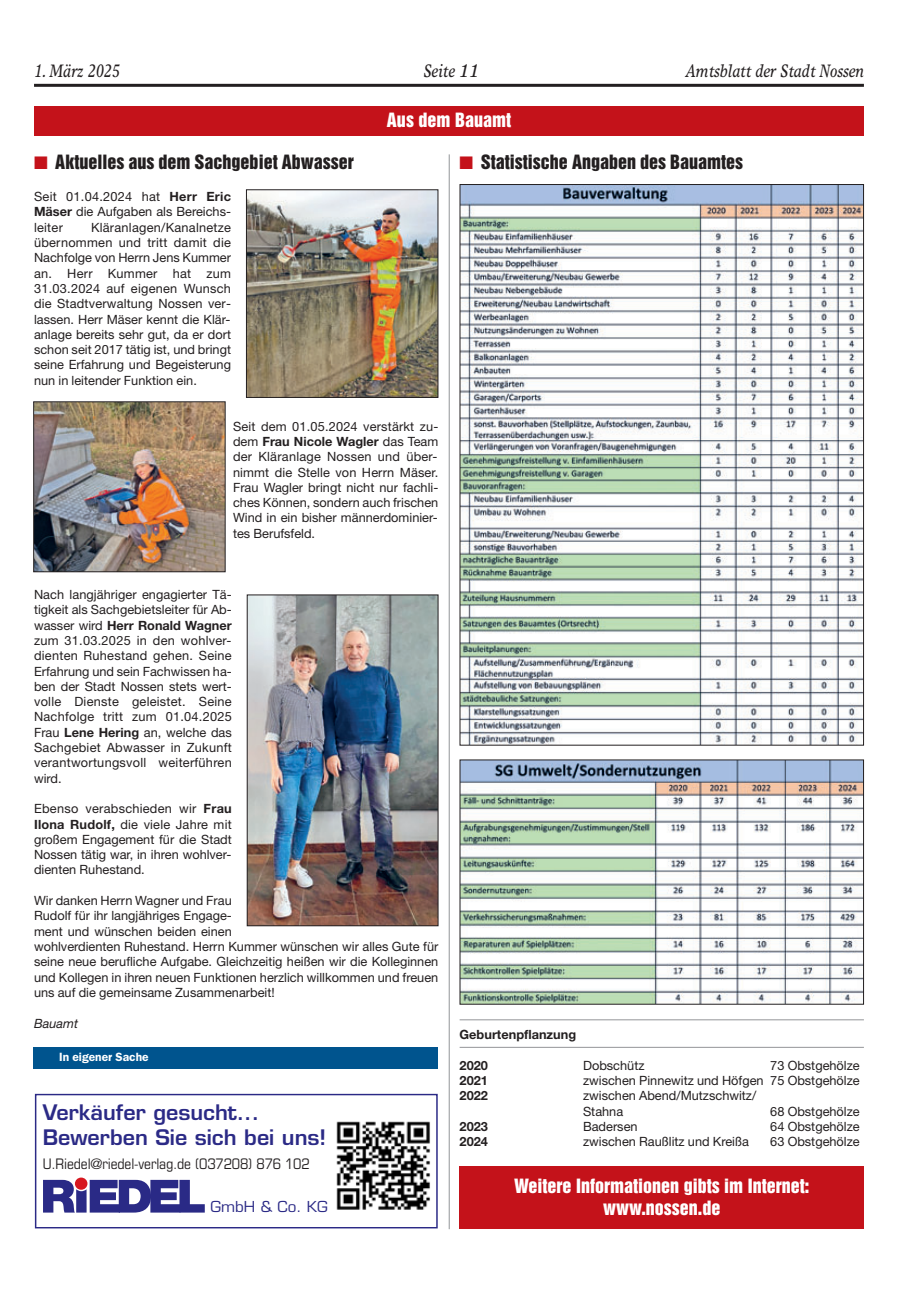
<style>
.page{position:relative;width:915px;height:1293px;background:#fff}
.page>*{position:absolute;margin:0;border:0;box-sizing:border-box;transform-origin:0 0}
.t1{font:600 20.85px/25px "Eurostile";color:#2b2a86}
.t2{font:18px "Helvetica Inserat";color:#231f20}
.t3{font:18px/21.6px "Helvetica Inserat";color:#fff;text-align:center}
.t4{font:italic 18px "Times Europa";color:#231f20;scale:.8 1}
.t5{font:14.7px "Eurostile";color:#2b2a86}
.t6{font:condensed 14.55px "Eurostile";letter-spacing:-.01em;color:#231f20}
.t7{font:12.75px/15.3px "Helvetica Neue";color:#231f20;text-align:justify}
.t8{font:700 12.75px "Helvetica Neue";color:#231f20}
.t9{font:italic 12.75px "Helvetica Neue";color:#231f20}
.t10{font:600 12px "Franklin Gothic";color:#fff}
.s1{color:#c4121a}
.s2{font-weight:700}
</style>
<div class="page">
<hr style="left:34px;top:84px;width:829px;height:3px;background:#231f20">
<div style="left:34px;top:106px;width:829px;height:30px;background:#c4121a"></div>
<img style="left:248px;top:191px;width:188px;height:205px">
<div style="left:246px;top:189px;width:192px;height:209px;border:1px solid #231f20"></div>
<img style="left:249px;top:596px;width:187px;height:328px">
<div style="left:247px;top:594px;width:191px;height:332px;border:1px solid #231f20"></div>
<img style="left:35px;top:403px;width:188px;height:167px">
<div style="left:33px;top:401px;width:192px;height:171px;border:1px solid #231f20"></div>
<img style="left:461px;top:186px;width:400px;height:557px">
<img style="left:461px;top:761px;width:400px;height:241px">
<hr style="left:459px;top:1047px;width:404px;height:1px;background:#939598">
<hr style="left:459px;top:1019px;width:404px;height:1px;background:#939598">
<div style="left:33px;top:1047px;width:404px;height:21px;background:#00548e"></div>
<div style="left:35px;top:1094px;width:402px;height:134px;border:1px solid #2b2a86"></div>
<svg style="left:75px;top:1177px;width:12px;height:12px"></svg>
<svg style="left:43px;top:1180px;width:162px;height:32px"></svg>
<img style="left:336px;top:1121px;width:94px;height:89px">
<div style="left:459px;top:1166px;width:404px;height:63px;background:#c4121a"></div>
<hr style="left:448px;top:154px;width:1px;height:1075px;background:#939598">
<h2 class="t4" style="left:34px;top:64px;width:109px">1. März 2025</h2>
<h2 class="t4" style="left:423px;top:64px;width:71px">Seite 11</h2>
<h2 class="t4" style="left:685px;top:64px;width:224px">Amtsblatt der Stadt Nossen</h2>
<h2 class="t2" style="left:34px;top:154px;width:321px"><span class="s1">■</span> Aktuelles aus dem Sachgebiet Abwasser</h2>
<p class="t7" style="left:34px;top:190px;width:198px">Seit 01.04.2024 hat <span class="s2">Herr Eric Mäser</span> die Aufgaben als Bereichs&shy;leiter</p>
<p class="t7" style="left:34px;top:221px;width:198px;text-indent:57px">Kläranlagen/Kanalnetze übernommen und tritt damit die Nachfolge von Herrn Jens Kummer an. Herr Kummer hat zum 31.03.2024 auf eigenen Wunsch die Stadtverwaltung Nossen ver&shy;lassen. Herr Mäser kennt die Klär&shy;anlage bereits sehr gut, da er dort schon seit 2017 tätig ist, und bringt seine Erfahrung und Begeisterung nun in leitender Funktion ein.</p>
<h2 class="t3" style="left:387px;top:110px;width:126px">Aus dem Bauamt</h2>
<h2 class="t2" style="left:459px;top:154px;width:285px"><span class="s1">■</span> Statistische Angaben des Bauamtes</h2>
<p class="t7" style="left:233px;top:420px;width:207px">Seit dem 01.05.2024 verstärkt zu&shy;dem <span class="s2">Frau Nicole Wagler</span> das Team der Kläranlage Nossen und über&shy;nimmt die Stelle von Herrn Mäser.<br>Frau Wagler bringt nicht nur fachli&shy;ches Können, sondern auch frischen Wind in ein bisher männerdominier&shy;tes Berufsfeld.</p>
<p class="t7" style="left:34px;top:588px;width:199px">Nach langjähriger engagierter Tä&shy;tigkeit als Sachgebietsleiter für Ab&shy;wasser wird <span class="s2">Herr Ronald Wagner </span>zum 31.03.2025 in den wohlver&shy;dienten Ruhestand gehen. Seine Erfahrung und sein Fachwissen ha&shy;ben der Stadt Nossen stets wert&shy;volle Dienste geleistet. Seine Nachfolge tritt zum 01.04.2025<br>Frau <span class="s2">Lene Hering</span> an, welche das Sachgebiet Abwasser in Zukunft verantwortungsvoll weiterführen wird.</p>
<p class="t7" style="left:34px;top:802px;width:199px">Ebenso verabschieden wir <span class="s2">Frau Ilona Rudolf,</span> die viele Jahre mit großem Engagement für die Stadt Nossen tätig war, in ihren wohlver&shy;dienten Ruhestand.</p>
<p class="t7" style="left:34px;top:894px;width:405px;text-align:left">Wir danken Herrn Wagner und Frau<br>Rudolf für ihr langjähriges Engage-<br>ment und wünschen beiden einen<br>wohlverdienten Ruhestand. Herrn Kummer wünschen wir alles Gute für seine neue berufliche Aufgabe. Gleichzeitig heißen wir die Kolleginnen und Kollegen in ihren neuen Funktionen herzlich willkommen und freuen uns auf die gemeinsame Zusammenarbeit!</p>
<p class="t9" style="left:34px;top:1018px;width:45px">Bauamt</p>
<p class="t10" style="left:59px;top:1053px;width:91px">In eigener Sache</p>
<h1 class="t1" style="left:43px;top:1102px;width:285px">Verkäufer gesucht...<br>Bewerben Sie sich bei uns!</h1>
<p class="t6" style="left:43px;top:1158px;width:268px">U.Riedel@riedel-verlag.de (037208) 876 102</p>
<p class="t5" style="left:210px;top:1200px;width:119px">GmbH &amp; Co. KG</p>
<p class="t8" style="left:459px;top:1030px;width:118px">Geburtenpflanzung</p>
<p class="t8" style="left:459px;top:1060px;width:30px">2020</p>
<p class="t7" style="left:583px;top:1059px;width:63px">Dobschütz</p>
<p class="t7" style="left:770px;top:1059px;width:91px">73 Obstgehölze</p>
<p class="t8" style="left:459px;top:1076px;width:30px">2021</p>
<p class="t7" style="left:583px;top:1074px;width:278px">zwischen Pinnewitz und Höfgen 75 Obstgehölze</p>
<p class="t8" style="left:459px;top:1091px;width:30px">2022</p>
<p class="t7" style="left:583px;top:1089px;width:175px">zwischen Abend/Mutzschwitz/<br>Stahna</p>
<p class="t7" style="left:770px;top:1105px;width:91px">68 Obstgehölze</p>
<p class="t8" style="left:459px;top:1122px;width:30px">2023</p>
<p class="t7" style="left:583px;top:1120px;width:56px">Badersen</p>
<p class="t7" style="left:770px;top:1120px;width:91px">64 Obstgehölze</p>
<p class="t8" style="left:459px;top:1137px;width:30px">2024</p>
<p class="t7" style="left:583px;top:1135px;width:167px">zwischen Raußlitz und Kreißa</p>
<p class="t7" style="left:770px;top:1135px;width:91px">63 Obstgehölze</p>
<h2 class="t3" style="left:514px;top:1176px;width:296px">Weitere Informationen gibts im Internet: www.nossen.de</h2>
</div>
